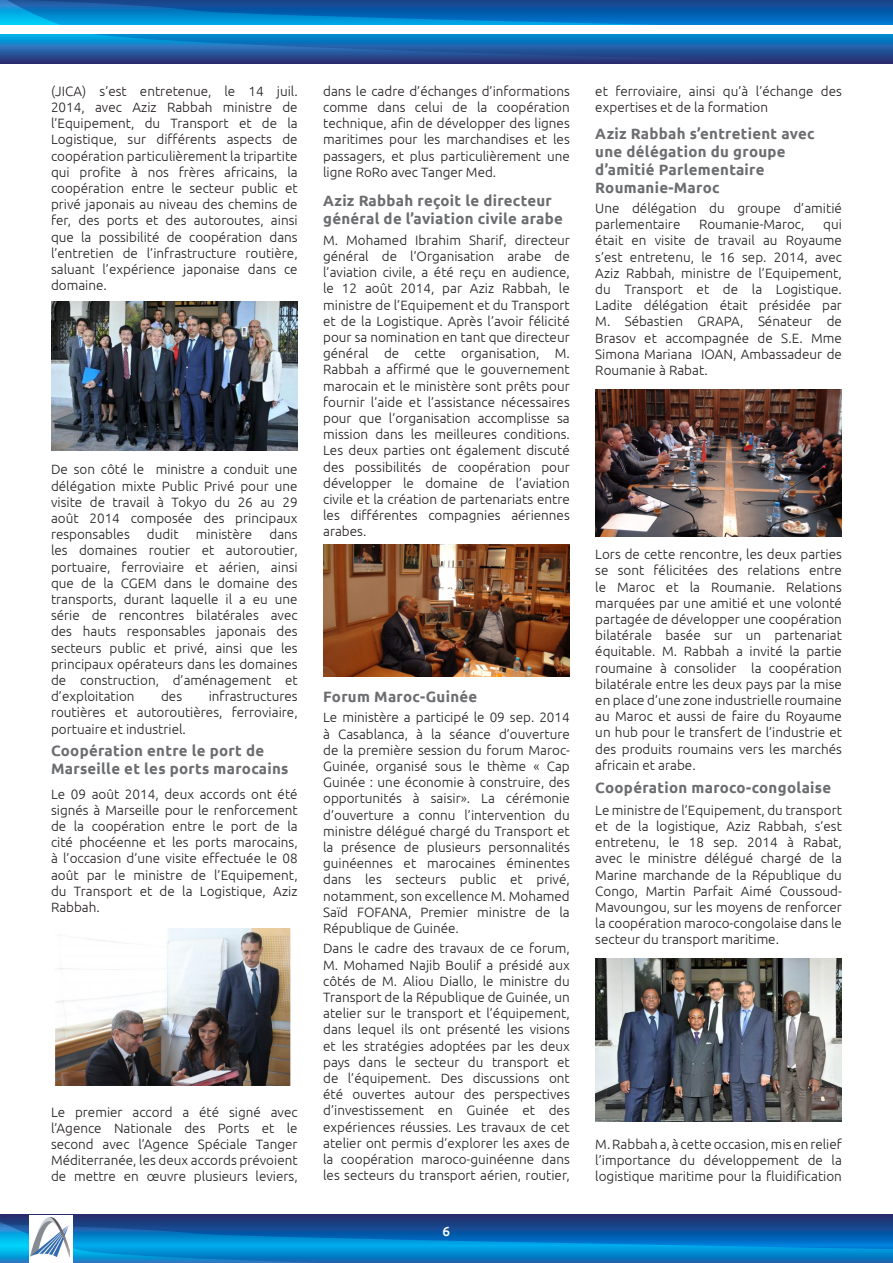
<style>
.page{position:relative;width:893px;height:1263px;background:#fff}
.page>*{position:absolute;margin:0;border:0;box-sizing:border-box;transform-origin:0 0}
.t1{font:700 15px/18px "Ubuntu";letter-spacing:.02em;color:#6c6d70}
.t2{font:300 13.5px/16.2px "Ubuntu";color:#231f20;text-align:justify}
.t3{font:500 13.5px "Ubuntu";color:#fff}
</style>
<div class="page">
<svg style="left:0;top:34px;width:893px;height:30px;background:#1a5fa4"></svg>
<svg style="left:0;top:0;width:893px;height:25px;background:#086ab4"></svg>
<svg style="left:0;top:1215px;width:893px;height:48px;background:#0c6ab1"></svg>
<div style="left:29px;top:1215px;width:44px;height:48px;background:#fff"></div>
<img style="left:30px;top:1217px;width:40px;height:39px">
<img style="left:51px;top:302px;width:247px;height:149px">
<img style="left:323px;top:545px;width:247px;height:131px">
<img style="left:595px;top:389px;width:247px;height:147px">
<img style="left:55px;top:928px;width:236px;height:157px">
<img style="left:595px;top:958px;width:247px;height:164px">
<p class="t2" style="left:51px;top:83px;width:248px">(JICA) s’est entretenue, le 14 juil.<br>2014, avec Aziz Rabbah ministre de l’Equipement, du Transport et de la Logistique, sur différents aspects de coopération particulièrement la tripartite qui profite à nos frères africains, la coopération entre le secteur public et privé japonais au niveau des chemins de fer, des ports et des autoroutes, ainsi que la possibilité de coopération dans l’entretien de l’infrastructure routière, saluant l’expérience japonaise dans ce domaine.</p>
<p class="t2" style="left:51px;top:461px;width:248px">De son côté le ministre a conduit une délégation mixte Public Privé pour une visite de travail à Tokyo du 26 au 29 août 2014 composée des principaux responsables</p>
<p class="t2" style="left:51px;top:526px;width:248px;text-indent:218px">dans les domaines routier et autoroutier, portuaire, ferroviaire et aérien, ainsi que de la CGEM dans le domaine des transports, durant laquelle il a eu une série de rencontres bilatérales avec des hauts responsables japonais des secteurs public et privé, ainsi que les principaux opérateurs dans les domaines de construction, d’aménagement et d’exploitation</p>
<p class="t2" style="left:147px;top:526px;width:33px">dudit</p>
<p class="t2" style="left:196px;top:526px;width:58px">ministère</p>
<p class="t2" style="left:51px;top:688px;width:248px;text-indent:158px">infrastructures routières et autoroutières, ferroviaire, portuaire et industriel.</p>
<p class="t1" style="left:51px;top:741px;width:239px">Coopération entre le port de<br>Marseille et les ports marocains</p>
<p class="t2" style="left:51px;top:785px;width:248px">Le 09 août 2014, deux accords ont été signés à Marseille pour le renforcement de la coopération entre le port de la cité phocéenne et les ports marocains, à l’occasion d’une visite effectuée le 08 août par le ministre de l’Equipement, du Transport et de la Logistique, Aziz Rabbah.</p>
<p class="t2" style="left:161px;top:688px;width:23px">des</p>
<p class="t2" style="left:51px;top:1103px;width:248px">Le premier accord a été signé avec l’Agence Nationale des Ports et le second avec l’Agence Spéciale Tanger Méditerranée, les deux accords prévoient de mettre en œuvre plusieurs leviers,</p>
<p class="t2" style="left:323px;top:83px;width:248px">dans le cadre d’échanges d’informations comme dans celui de la coopération technique, afin de développer des lignes maritimes pour les marchandises et les passagers, et plus particulièrement une ligne RoRo avec Tanger Med.</p>
<p class="t1" style="left:323px;top:192px;width:241px">Aziz Rabbah reçoit le directeur général de l’aviation civile arabe</p>
<p class="t2" style="left:323px;top:232px;width:248px">M. Mohamed Ibrahim Sharif, directeur général de l’Organisation arabe de l’aviation civile, a été reçu en audience, le 12 août 2014, par Aziz Rabbah, le ministre de l’Equipement et du Transport et de la Logistique. Après l’avoir félicité pour sa nomination en tant que directeur général de cette organisation, M.<br>Rabbah a affirmé que le gouvernement marocain et le ministère sont prêts pour fournir l’aide et l’assistance nécessaires pour que l’organisation accomplisse sa mission dans les meilleures conditions.<br>Les deux parties ont également discuté des possibilités de coopération pour développer le domaine de l’aviation civile et la création de partenariats entre les différentes compagnies aériennes arabes.</p>
<p class="t1" style="left:323px;top:687px;width:156px">Forum Maroc-Guinée</p>
<p class="t2" style="left:323px;top:709px;width:248px">Le ministère a participé le 09 sep. 2014 à Casablanca, à la séance d’ouverture de la première session du forum Maroc-Guinée, organisé sous le thème « Cap Guinée : une économie à construire, des opportunités à saisir». La cérémonie d’ouverture a connu l’intervention du ministre délégué chargé du Transport et la présence de plusieurs personnalités guinéennes et marocaines éminentes dans les secteurs public et privé, notamment, son excellence M. Mohamed Saïd FOFANA, Premier ministre de la République de Guinée.</p>
<p class="t2" style="left:323px;top:940px;width:248px">Dans le cadre des travaux de ce forum, M. Mohamed Najib Boulif a présidé aux côtés de M. Aliou Diallo, le ministre du Transport de la République de Guinée, un atelier sur le transport et l’équipement, dans lequel ils ont présenté les visions et les stratégies adoptées par les deux pays dans le secteur du transport et de l’équipement. Des discussions ont été ouvertes autour des perspectives d’investissement en Guinée et des expériences réussies. Les travaux de cet atelier ont permis d’explorer les axes de la coopération maroco-guinéenne dans les secteurs du transport aérien, routier,</p>
<p class="t3" style="left:443px;top:1223px;width:9px">6</p>
<p class="t2" style="left:595px;top:83px;width:248px">et ferroviaire, ainsi qu’à l’échange des expertises et de la formation</p>
<p class="t1" style="left:595px;top:124px;width:221px">Aziz Rabbah s’entretient avec une délégation du groupe d’amitié Parlementaire<br>Roumanie-Maroc</p>
<p class="t2" style="left:595px;top:200px;width:248px">Une délégation du groupe d’amitié parlementaire</p>
<p class="t2" style="left:595px;top:216px;width:248px;text-indent:228px">qui était en visite de travail au Royaume s’est entretenu, le 16 sep. 2014, avec Aziz Rabbah, ministre de l’Equipement, du Transport et de la Logistique.<br>Ladite délégation était présidée par M. Sébastien GRAPA, Sénateur de Brasov et accompagnée de S.E. Mme Simona Mariana IOAN, Ambassadeur de Roumanie à Rabat.</p>
<p class="t2" style="left:699px;top:216px;width:107px">Roumanie-Maroc,</p>
<p class="t2" style="left:595px;top:546px;width:248px">Lors de cette rencontre, les deux parties se sont félicitées des relations entre le Maroc et la Roumanie. Relations marquées par une amitié et une volonté partagée de développer une coopération bilatérale basée sur un partenariat équitable. M. Rabbah a invité la partie roumaine à consolider la coopération bilatérale entre les deux pays par la mise en place d’une zone industrielle roumaine au Maroc et aussi de faire du Royaume un hub pour le transfert de l’industrie et des produits roumains vers les marchés africain et arabe.</p>
<p class="t1" style="left:595px;top:778px;width:237px">Coopération maroco-congolaise</p>
<p class="t2" style="left:595px;top:801px;width:248px">Le ministre de l’Equipement, du transport et de la logistique, Aziz Rabbah, s’est entretenu, le 18 sep. 2014 à Rabat, avec le ministre délégué chargé de la Marine marchande de la République du Congo, Martin Parfait Aimé Coussoud-Mavoungou, sur les moyens de renforcer la coopération maroco-congolaise dans le secteur du transport maritime.</p>
<p class="t2" style="left:595px;top:1136px;width:248px">M. Rabbah a, à cette occasion, mis en relief l’importance du développement de la logistique maritime pour la fluidification</p>
</div>
